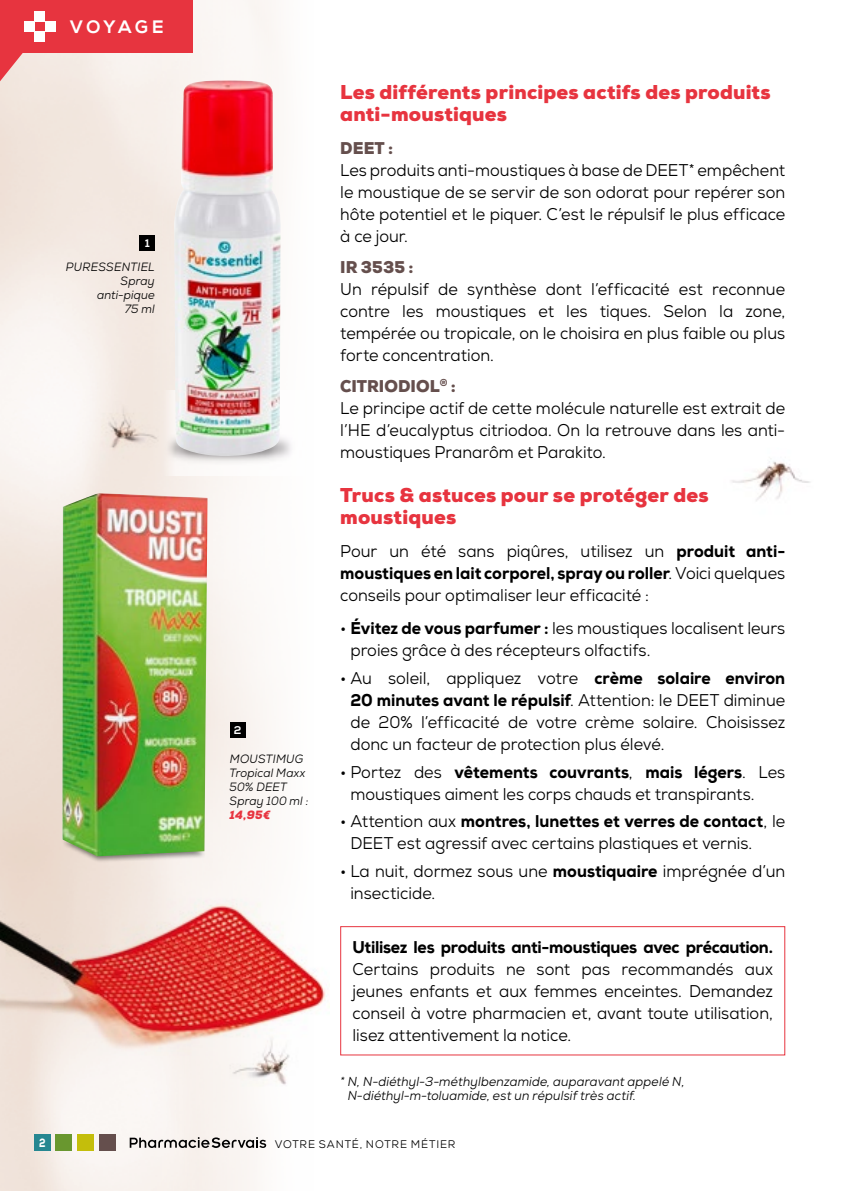
<style>
.page{position:relative;width:842px;height:1191px;background:#fff}
.page>*{position:absolute;margin:0;border:0;box-sizing:border-box;transform-origin:0 0}
.t1{font:900 20px/22px "Nexa";letter-spacing:.01em;color:#e7343f}
.t2{font:800 18px "Nexa";letter-spacing:.17em;color:#fff}
.t3{font:17px/22px "Nexa";color:#000;text-align:justify;scale:.95 1}
.t4{font:800 17px "Nexa";letter-spacing:-.02em;color:#000;scale:.95 1}
.t5{font:900 17px "Nexa";letter-spacing:.005em;color:#654f4d;scale:.95 1}
.t6{font:italic 13px/14px "Nexa";letter-spacing:.01em;color:#000;scale:.95 1}
.t7{font:italic 12px/14px "Nexa";letter-spacing:.015em;color:#000;text-align:right;scale:.95 1}
.t8{font:italic 900 12px "Nexa";color:#e7343f;scale:.95 1}
.t9{font:800 12px "Nexa";color:#fff;scale:.8 1}
.t10{font:800 11.2px "Nexa";color:#fff}
.t11{font:11px "Nexa";letter-spacing:.075em;color:#000}
.s1{font-weight:900;color:#654f4d}
.s2{font-weight:800}
</style>
<div class="page">
<img style="left:0;top:0;width:276px;height:1191px">
<img style="left:0;top:876px;width:327px;height:179px">
<img style="left:218px;top:1017px;width:109px;height:99px">
<div style="left:340px;top:926px;width:445px;height:129px;border:1px solid #e7343f"></div>
<div style="left:0;top:0;width:193px;height:52px;background:#e7343f"></div>
<svg style="left:0;top:52px;width:24px;height:29px"></svg>
<div style="left:45px;top:22px;width:10px;height:10px;background:#fff"></div>
<div style="left:35px;top:11px;width:10px;height:11px;background:#fff"></div>
<div style="left:35px;top:32px;width:10px;height:10px;background:#fff"></div>
<div style="left:24px;top:22px;width:11px;height:10px;background:#fff"></div>
<img style="left:731px;top:461px;width:79px;height:40px">
<img style="left:71px;top:390px;width:98px;height:85px">
<div style="left:59px;top:831px;width:147px;height:32px;background:#000;opacity:.5"></div>
<img style="left:62px;top:493px;width:145px;height:363px">
<div style="left:230px;top:722px;width:15px;height:15px;background:#000"></div>
<img style="left:156px;top:391px;width:135px;height:84px">
<img style="left:174px;top:80px;width:107px;height:376px">
<div style="left:140px;top:235px;width:15px;height:16px;background:#000"></div>
<div style="left:56px;top:1134px;width:16px;height:17px;background:#69972f"></div>
<div style="left:34px;top:1134px;width:17px;height:17px;background:#268791"></div>
<div style="left:99px;top:1134px;width:17px;height:17px;background:#654f4d"></div>
<div style="left:77px;top:1134px;width:17px;height:17px;background:#c4be0b"></div>
<svg style="left:130px;top:1137px;width:136px;height:11px"></svg>
<p class="t2" style="left:70px;top:15px;width:95px">VOYAGE</p>
<p class="t10" style="left:145px;top:236px;width:7px">1</p>
<p class="t7" style="left:66px;top:260px;width:95px">PURESSENTIEL<br>Spray anti-pique<br>75 ml</p>
<p class="t10" style="left:234px;top:723px;width:9px">2</p>
<p class="t7" style="left:230px;top:751px;width:84px;text-align:left">MOUSTIMUG<br>Tropical Maxx<br>50% DEET<br>Spray 100 ml :</p>
<p class="t8" style="left:230px;top:807px;width:44px">14,95€</p>
<p class="t1" style="left:340px;top:81px;width:432px">Les différents principes actifs des produits anti-moustiques</p>
<p class="t5" style="left:340px;top:138px;width:57px">DEET :</p>
<p class="t3" style="left:340px;top:160px;width:470px">Les produits anti-moustiques à base de DEET* empêchent le moustique de se servir de son odorat pour repérer son hôte potentiel et le piquer. C’est le répulsif le plus efficace à ce jour.</p>
<p class="t5" style="left:340px;top:256px;width:79px">IR 3535 :</p>
<p class="t3" style="left:340px;top:278px;width:470px">Un répulsif de synthèse dont l’efficacité est reconnue contre les moustiques et les tiques. Selon la zone, tempérée ou tropicale, on le choisira en plus faible ou plus forte concentration.</p>
<p class="t3" style="left:340px;top:375px;width:470px;text-align:left"><span class="s1">CITRIODIOL</span><sup>®</sup> <span class="s1">:<br></span>Le principe actif de cette molécule naturelle est extrait de l’HE d’eucalyptus citriodoa. On la retrouve dans les anti&shy;moustiques Pranarôm et Parakito.</p>
<p class="t1" style="left:340px;top:484px;width:370px">Trucs &amp; astuces pour se protéger des moustiques</p>
<p class="t3" style="left:340px;top:540px;width:470px">Pour un été sans piqûres, utilisez un <span class="s2">produit anti&shy;moustiques en lait corporel, spray ou roller</span>. Voici quelques conseils pour optimaliser leur efficacité :</p>
<p class="t3" style="left:350px;top:617px;width:459px;text-indent:-10px">• <span class="s2">Évitez de vous parfumer :</span> les moustiques localisent leurs proies grâce à des récepteurs olfactifs.</p>
<p class="t3" style="left:350px;top:667px;width:459px;text-indent:-10px">• Au soleil, appliquez votre <span class="s2">crème solaire environ 20 minutes avant le répulsif</span>. Attention: le DEET diminue de 20% l’efficacité de votre crème solaire. Choisissez donc un facteur de protection plus élevé.</p>
<p class="t3" style="left:350px;top:761px;width:459px;text-indent:-10px">• Portez des <span class="s2">vêtements couvrants</span>, <span class="s2">mais légers</span>. Les moustiques aiment les corps chauds et transpirants.</p>
<p class="t3" style="left:350px;top:810px;width:459px;text-indent:-10px">• Attention aux <span class="s2">montres, lunettes et verres de contact</span>, le<br>DEET est agressif avec certains plastiques et vernis.</p>
<p class="t3" style="left:350px;top:860px;width:459px;text-indent:-10px">• La nuit, dormez sous une <span class="s2">moustiquaire</span> imprégnée d’un insecticide.</p>
<p class="t4" style="left:352px;top:936px;width:444px">Utilisez les produits anti-moustiques avec précaution.</p>
<p class="t3" style="left:352px;top:958px;width:444px">Certains produits ne sont pas recommandés aux jeunes enfants et aux femmes enceintes. Demandez conseil à votre pharmacien et, avant toute utilisation, lisez attentivement la notice.</p>
<p class="t6" style="left:348px;top:1074px;width:356px;text-indent:-7px">* N, N-diéthyl-3-méthylbenzamide, auparavant appelé N,<br>N-diéthyl-m-toluamide, est un répulsif très actif.</p>
<p class="t9" style="left:39px;top:1135px;width:10px">2</p>
<p class="t11" style="left:275px;top:1136px;width:182px">VOTRE SANTÉ, NOTRE MÉTIER</p>
</div>
